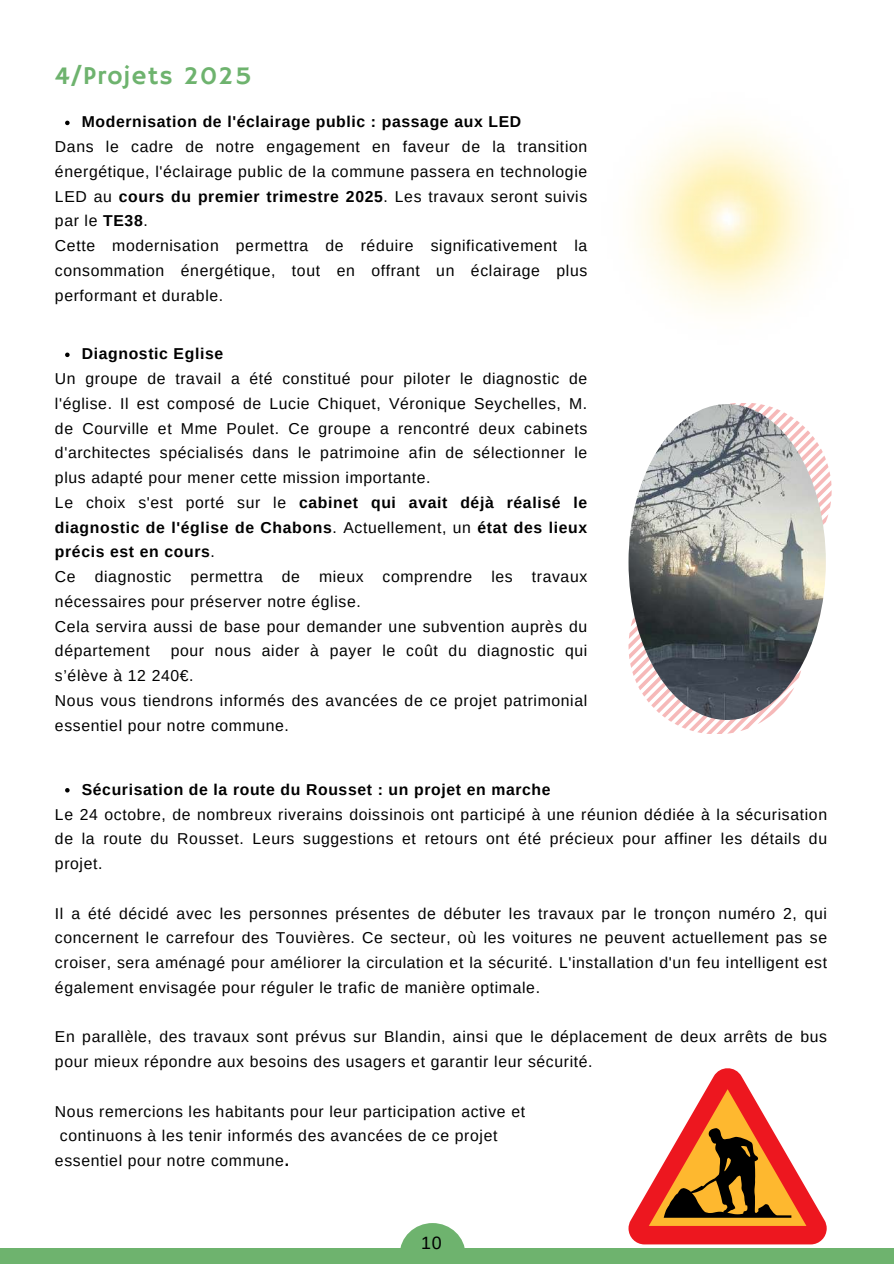
<style>
.page{position:relative;width:894px;height:1264px;background:#fff}
.page>*{position:absolute;margin:0;border:0;box-sizing:border-box;transform-origin:0 0}
.t1{font:25.8px "Hammersmith One";letter-spacing:.05em;color:#6eb36e}
.t2{font:17.85px "Arimo";color:#000}
.t3{font:15.75px/24.8px "Arimo";letter-spacing:.04em;color:#000}
.t4{font:700 15.75px "Arimo";letter-spacing:.04em;color:#000}
.s1{font-weight:700}
</style>
<div class="page">
<div style="left:0;top:1248px;width:893px;height:15px;background:#6eb36e"></div>
<svg style="left:65px;top:788px;width:5px;height:4px"></svg>
<svg style="left:400px;top:1223px;width:65px;height:25px;fill:#6eb36e"></svg>
<svg style="left:628px;top:403px;width:203px;height:331px"></svg>
<img style="left:628px;top:404px;width:197px;height:316px;border-radius:50%">
<svg style="left:628px;top:1068px;width:198px;height:176px"></svg>
<svg style="left:65px;top:352px;width:5px;height:5px"></svg>
<svg style="left:65px;top:121px;width:5px;height:4px"></svg>
<h1 class="t1" style="left:55px;top:61px;width:198px">4/Projets 2025</h1>
<p class="t4" style="left:82px;top:113px;width:441px">Modernisation de l'éclairage public : passage aux LED</p>
<p class="t3" style="left:55px;top:134px;width:533px">Dans le cadre de notre engagement en faveur de la transition énergétique, l'éclairage public de la commune passera en technologie LED au <span class="s1">cours du premier trimestre 2025</span>. Les travaux seront suivis par le <span class="s1">TE38</span>.<br>Cette modernisation permettra de réduire significativement la consommation énergétique, tout en offrant un éclairage plus performant et durable.</p>
<p class="t4" style="left:82px;top:345px;width:143px">Diagnostic Eglise</p>
<p class="t3" style="left:55px;top:366px;width:533px">Un groupe de travail a été constitué pour piloter le diagnostic de l'église. Il est composé de Lucie Chiquet, Véronique Seychelles, M. de Courville et Mme Poulet. Ce groupe a rencontré deux cabinets d'architectes spécialisés dans le patrimoine afin de sélectionner le plus adapté pour mener cette mission importante.<br>Le choix s'est porté sur le <span class="s1">cabinet qui avait déjà réalisé le diagnostic de l'église de Chabons</span>. Actuellement, un <span class="s1">état des lieux précis est en cours</span>.<br>Ce diagnostic permettra de mieux comprendre les travaux nécessaires pour préserver notre église.<br>Cela servira aussi de base pour demander une subvention auprès du département</p>
<p class="t3" style="left:55px;top:638px;width:533px;text-indent:116px">pour nous aider à payer le coût du diagnostic qui s’élève à 12 240€.<br>Nous vous tiendrons informés des avancées de ce projet patrimonial essentiel pour notre commune.</p>
<p class="t4" style="left:82px;top:780px;width:470px">Sécurisation de la route du Rousset : un projet en marche</p>
<p class="t3" style="left:55px;top:801px;width:773px;text-align:justify">Le 24 octobre, de nombreux riverains doissinois ont participé à une réunion dédiée à la sécurisation de la route du Rousset. Leurs suggestions et retours ont été précieux pour affiner les détails du projet.</p>
<p class="t3" style="left:55px;top:900px;width:773px;text-align:justify">Il a été décidé avec les personnes présentes de débuter les travaux par le tronçon numéro 2, qui concernent le carrefour des Touvières. Ce secteur, où les voitures ne peuvent actuellement pas se croiser, sera aménagé pour améliorer la circulation et la sécurité. L'installation d'un feu intelligent est également envisagée pour réguler le trafic de manière optimale.</p>
<p class="t3" style="left:55px;top:1024px;width:773px">En parallèle, des travaux sont prévus sur Blandin, ainsi que le déplacement de deux arrêts de bus pour mieux répondre aux besoins des usagers et garantir leur sécurité.</p>
<p class="t3" style="left:55px;top:1098px;width:471px">Nous remercions les habitants pour leur participation active et</p>
<p class="t3" style="left:60px;top:1123px;width:439px">continuons à les tenir informés des avancées de ce projet</p>
<p class="t3" style="left:55px;top:1148px;width:235px">essentiel pour notre commune<span class="s1">.</span></p>
<p class="t2" style="left:421px;top:1232px;width:22px">10</p>
</div>
